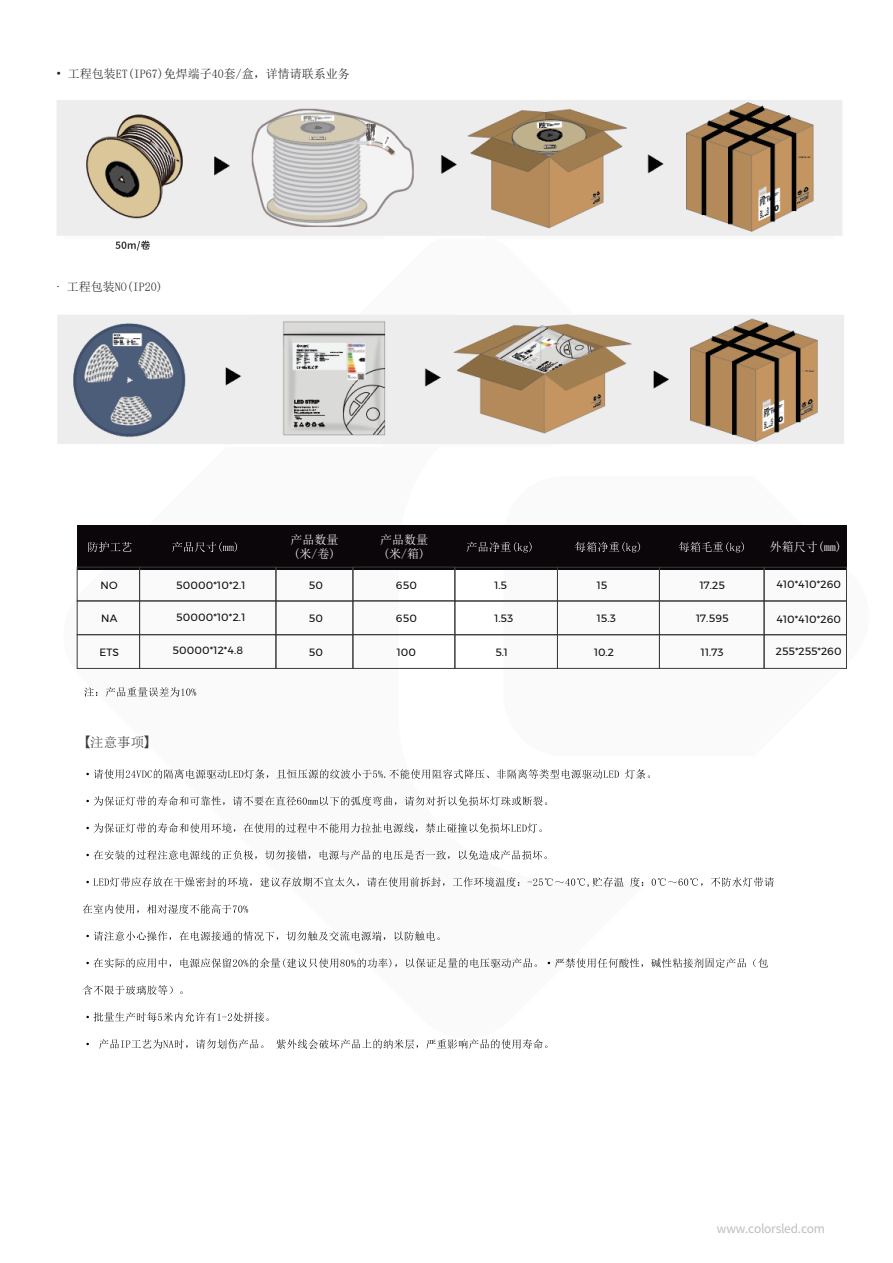
<style>
.page{position:relative;width:893px;height:1263px;background:#fff}
.page>*{position:absolute;margin:0;border:0;box-sizing:border-box;transform-origin:0 0}
.t1{font:13.5px "Sim Sun";color:#3e3e3f}
.t2{font:12px "Sim Sun";color:#231f20}
.t3{font:12px/14.4px "Sim Sun";color:#fff}
.t4{font:12px "Source Han Sans CN";letter-spacing:-.02em;color:#bcbdc0}
.t5{font:10.5px "Montserrat";letter-spacing:.02em;color:#080405}
.t6{font:10.5px "Montserrat";color:#080405}
.s1{font-family:"Adobe Song Std";font-weight:300}
.s2{font-family:"Source Han Sans CN";font-weight:700}
</style>
<div class="page">
<svg style="left:84px;top:687px;width:112px;height:10px"></svg>
<div style="left:77px;top:525px;width:770px;height:44px;background:#0b0609"></div>
<svg style="left:467px;top:542px;width:65px;height:10px"></svg>
<svg style="left:575px;top:542px;width:65px;height:10px"></svg>
<div style="left:353px;top:567px;width:102px;height:34px;border:1px solid #3d3b3a"></div>
<div style="left:454px;top:567px;width:104px;height:34px;border:1px solid #3d3b3a"></div>
<div style="left:557px;top:567px;width:103px;height:34px;border:1px solid #3d3b3a"></div>
<div style="left:77px;top:567px;width:63px;height:34px;border:1px solid #3d3b3a"></div>
<div style="left:139px;top:567px;width:137px;height:34px;border:1px solid #3d3b3a"></div>
<div style="left:276px;top:567px;width:77px;height:34px;border:1px solid #3d3b3a"></div>
<div style="left:659px;top:567px;width:105px;height:34px;border:1px solid #3d3b3a"></div>
<div style="left:764px;top:567px;width:83px;height:34px;border:1px solid #3d3b3a"></div>
<div style="left:353px;top:600px;width:102px;height:35px;border:1px solid #3d3b3a"></div>
<div style="left:454px;top:601px;width:104px;height:34px;border:1px solid #3d3b3a"></div>
<div style="left:557px;top:601px;width:103px;height:34px;border:1px solid #3d3b3a"></div>
<div style="left:77px;top:600px;width:63px;height:35px;border:1px solid #3d3b3a"></div>
<div style="left:139px;top:600px;width:137px;height:35px;border:1px solid #3d3b3a"></div>
<div style="left:276px;top:601px;width:77px;height:34px;border:1px solid #3d3b3a"></div>
<div style="left:659px;top:601px;width:105px;height:34px;border:1px solid #3d3b3a"></div>
<div style="left:764px;top:601px;width:83px;height:34px;border:1px solid #3d3b3a"></div>
<div style="left:353px;top:634px;width:102px;height:35px;border:1px solid #3d3b3a"></div>
<div style="left:454px;top:634px;width:104px;height:35px;border:1px solid #3d3b3a"></div>
<div style="left:557px;top:634px;width:103px;height:35px;border:1px solid #3d3b3a"></div>
<div style="left:77px;top:634px;width:63px;height:35px;border:1px solid #3d3b3a"></div>
<div style="left:139px;top:634px;width:137px;height:35px;border:1px solid #3d3b3a"></div>
<div style="left:276px;top:634px;width:77px;height:35px;border:1px solid #3d3b3a"></div>
<div style="left:659px;top:634px;width:105px;height:35px;border:1px solid #3d3b3a"></div>
<div style="left:764px;top:634px;width:83px;height:35px;border:1px solid #3d3b3a"></div>
<svg style="left:172px;top:542px;width:65px;height:10px"></svg>
<svg style="left:88px;top:542px;width:44px;height:10px"></svg>
<svg style="left:679px;top:542px;width:65px;height:10px"></svg>
<svg style="left:86px;top:769px;width:564px;height:10px"></svg>
<svg style="left:86px;top:796px;width:461px;height:10px"></svg>
<svg style="left:86px;top:823px;width:456px;height:10px"></svg>
<svg style="left:86px;top:850px;width:461px;height:10px"></svg>
<svg style="left:86px;top:877px;width:688px;height:10px"></svg>
<svg style="left:83px;top:904px;width:165px;height:10px"></svg>
<svg style="left:86px;top:931px;width:354px;height:10px"></svg>
<svg style="left:86px;top:958px;width:682px;height:10px"></svg>
<svg style="left:83px;top:985px;width:100px;height:10px"></svg>
<svg style="left:86px;top:1012px;width:183px;height:10px"></svg>
<svg style="left:86px;top:1039px;width:461px;height:10px"></svg>
<img style="left:57px;top:100px;width:785px;height:136px">
<svg style="left:115px;top:240px;width:35px;height:11px"></svg>
<img style="left:57px;top:315px;width:787px;height:129px">
<p class="t2" style="left:56px;top:68px;width:296px">• 工程包装ET(IP67)免焊端子40套/盒，详情请联系业务</p>
<p class="t2" style="left:52px;top:280px;width:112px"><span class="s1">·</span> 工程包装NO(IP20)</p>
<p class="t5" style="left:101px;top:577px;width:19px">NO</p>
<p class="t5" style="left:101px;top:611px;width:18px">NA</p>
<p class="t5" style="left:99px;top:644px;width:21px">ETS</p>
<p class="t3" style="left:290px;top:532px;width:49px">产品数量(米/卷)</p>
<p class="t3" style="left:380px;top:532px;width:49px">产品数量(米/箱)</p>
<p class="t3" style="left:770px;top:540px;width:73px">外箱尺寸(mm)</p>
<p class="t5" style="left:176px;top:577px;width:71px">50000*10*2.1</p>
<p class="t5" style="left:176px;top:609px;width:71px">50000*10*2.1</p>
<p class="t5" style="left:172px;top:643px;width:72px">50000*12*4.8</p>
<p class="t5" style="left:309px;top:644px;width:16px">50</p>
<p class="t5" style="left:309px;top:577px;width:16px">50</p>
<p class="t5" style="left:309px;top:611px;width:16px">50</p>
<p class="t5" style="left:396px;top:577px;width:23px">650</p>
<p class="t5" style="left:396px;top:611px;width:23px">650</p>
<p class="t5" style="left:397px;top:644px;width:21px">100</p>
<p class="t5" style="left:495px;top:644px;width:14px">5.1</p>
<p class="t5" style="left:594px;top:644px;width:21px">10.2</p>
<p class="t5" style="left:494px;top:577px;width:14px">1.5</p>
<p class="t5" style="left:494px;top:611px;width:20px">1.53</p>
<p class="t5" style="left:597px;top:577px;width:12px">15</p>
<p class="t5" style="left:597px;top:611px;width:21px">15.3</p>
<p class="t5" style="left:777px;top:577px;width:66px">410*410*260</p>
<p class="t5" style="left:777px;top:611px;width:66px">410*410*260</p>
<p class="t5" style="left:700px;top:577px;width:27px">17.25</p>
<p class="t5" style="left:696px;top:611px;width:34px">17.595</p>
<p class="t5" style="left:701px;top:644px;width:24px">11.73</p>
<p class="t6" style="left:776px;top:643px;width:67px">255*255*260</p>
<p class="t1" style="left:77px;top:736px;width:82px"><span class="s2">【</span>注意事项<span class="s2">】</span></p>
<p class="t4" style="left:717px;top:1221px;width:110px">www.colorsled.com</p>
</div>
